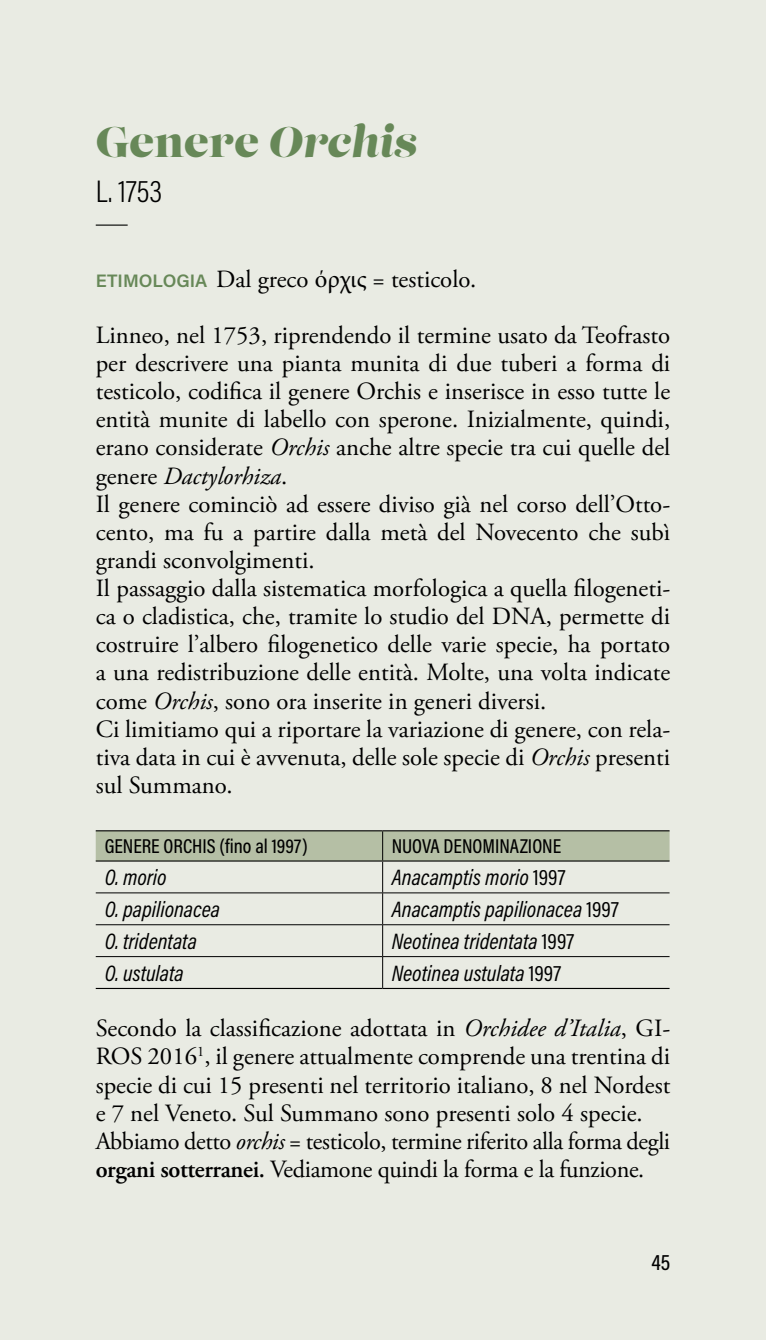
<style>
.page{position:relative;width:766px;height:1340px;background:#fff}
.page>*{position:absolute;margin:0;border:0;box-sizing:border-box;transform-origin:0 0}
.t1{font:42.75px "Lust";letter-spacing:.005em;color:#678858}
.t2{font:300 31.5px "Acumin Pro Cond";color:#000}
.t3{font:24.75px/28.1px "Adobe Garamond Pro";color:#000}
.t4{font:italic 22.5px "Acumin Pro Cond";color:#000}
.t5{font:500 22.5px "Acumin Pro Cond";color:#000}
.t6{font:500 20.25px "Acumin Pro Cond";color:#000}
.s1{font-style:italic}
.s2{font-family:"Acumin Pro";font-weight:600;font-size:18px;color:#678858}
.s3{font-family:"Minion Pro"}
.s4{font-style:normal}
.s5{font-weight:600}
</style>
<div class="page">
<div style="left:0;top:0;width:765px;height:1339px;background:#e9ebe3"></div>
<hr style="left:96px;top:224px;width:32px;height:2px;background:#000">
<div style="left:96px;top:831px;width:573px;height:29px;background:#b5bfa5"></div>
<hr style="left:382px;top:861px;width:1px;height:31px;background:#000">
<hr style="left:96px;top:892px;width:286px;height:1px;background:#000">
<hr style="left:382px;top:892px;width:287px;height:1px;background:#000">
<hr style="left:382px;top:893px;width:1px;height:31px;background:#000">
<hr style="left:96px;top:924px;width:286px;height:1px;background:#000">
<hr style="left:382px;top:924px;width:287px;height:1px;background:#000">
<hr style="left:382px;top:925px;width:1px;height:31px;background:#000">
<hr style="left:96px;top:956px;width:286px;height:1px;background:#000">
<hr style="left:382px;top:956px;width:287px;height:1px;background:#000">
<hr style="left:382px;top:956px;width:1px;height:31px;background:#000">
<hr style="left:96px;top:830px;width:286px;height:1px;background:#000">
<hr style="left:382px;top:830px;width:287px;height:1px;background:#000">
<hr style="left:96px;top:860px;width:286px;height:1px;background:#000">
<hr style="left:382px;top:860px;width:287px;height:1px;background:#000">
<hr style="left:96px;top:987px;width:286px;height:2px;background:#000">
<hr style="left:382px;top:987px;width:287px;height:2px;background:#000">
<h1 class="t1" style="left:96px;top:115px;width:323px">Genere <span class="s1">Orchis</span></h1>
<p class="t2" style="left:96px;top:171px;width:68px">L. 1753</p>
<p class="t3" style="left:96px;top:265px;width:382px"><span class="s2">ETIMOLOGIA</span> Dal greco <span class="s3">όρχις</span> = testicolo.</p>
<p class="t3" style="left:96px;top:322px;width:576px">Linneo, nel 1753, riprendendo il termine usato da Teofrasto per descrivere una pianta munita di due tuberi a forma di testicolo, codifica il genere Orchis e inserisce in esso tutte le entità munite di labello con sperone. Inizialmente, quindi, erano considerate <span class="s1">Orchis</span> anche altre specie tra cui quelle del genere <span class="s1">Dactylorhiza</span>.<br>Il genere cominciò ad essere diviso già nel corso dell’Otto&shy;cento, ma fu a partire dalla metà del Novecento che subì grandi sconvolgimenti.<br>Il passaggio dalla sistematica morfologica a quella filogeneti&shy;ca o cladistica, che, tramite lo studio del DNA, permette di costruire l’albero filogenetico delle varie specie, ha portato a una redistribuzione delle entità. Molte, una volta indicate come <span class="s1">Orchis</span>, sono ora inserite in generi diversi.<br>Ci limitiamo qui a riportare la variazione di genere, con rela&shy;tiva data in cui è avvenuta, delle sole specie di <span class="s1">Orchis</span> presenti sul Summano.</p>
<p class="t6" style="left:105px;top:833px;width:204px">GENERE ORCHIS (fino al 1997)</p>
<p class="t6" style="left:391px;top:833px;width:171px">NUOVA DENOMINAZIONE</p>
<p class="t4" style="left:105px;top:862px;width:63px">O. morio</p>
<p class="t4" style="left:391px;top:862px;width:175px">Anacamptis morio <span class="s4">1997</span></p>
<p class="t4" style="left:105px;top:894px;width:117px">O. papilionacea</p>
<p class="t4" style="left:391px;top:894px;width:228px">Anacamptis papilionacea <span class="s4">1997</span></p>
<p class="t4" style="left:105px;top:926px;width:94px">O. tridentata</p>
<p class="t4" style="left:391px;top:926px;width:184px">Neotinea tridentata <span class="s4">1997</span></p>
<p class="t4" style="left:105px;top:958px;width:80px">O. ustulata</p>
<p class="t4" style="left:391px;top:958px;width:171px">Neotinea ustulata <span class="s4">1997</span></p>
<p class="t3" style="left:96px;top:1015px;width:576px">Secondo la classificazione adottata in <span class="s1">Orchidee d’Italia</span>, GI-ROS 2016<sup>1</sup>, il genere attualmente comprende una trentina di specie di cui 15 presenti nel territorio italiano, 8 nel Nordest e 7 nel Veneto. Sul Summano sono presenti solo 4 specie.<br>Abbiamo detto <span class="s1">orchis</span> = testicolo, termine riferito alla forma degli <span class="s5">organi sotterranei.</span> Vediamone quindi la forma e la funzione.</p>
<p class="t5" style="left:651px;top:1247px;width:20px">45</p>
</div>
